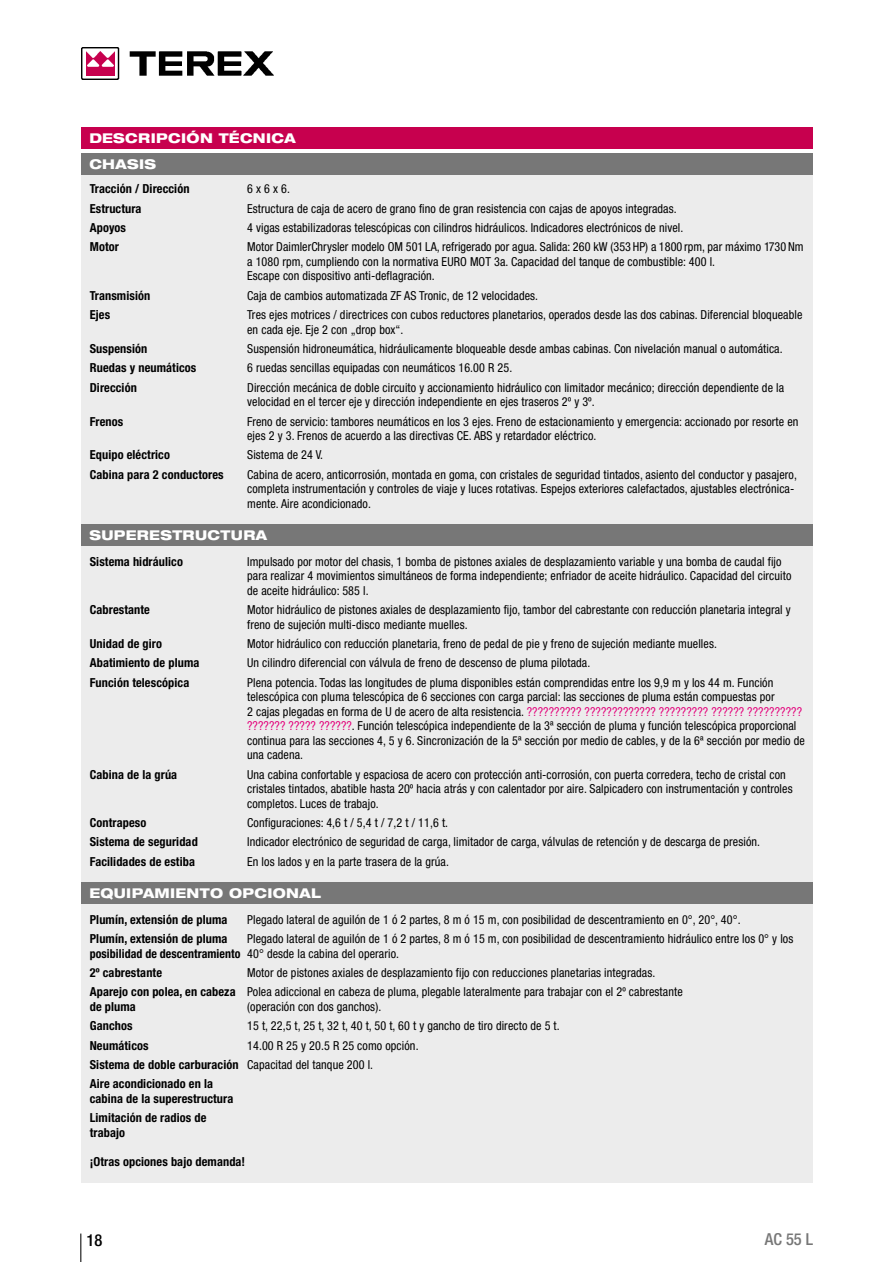
<style>
.page{position:relative;width:893px;height:1262px;background:#fff}
.page>*{position:absolute;margin:0;border:0;box-sizing:border-box;transform-origin:0 0}
.t1{font:500 condensed 16.5px "Helvetica Neue";color:#777}
.t2{font:500 condensed 16.5px "Helvetica Neue";color:#000}
.t3{font:800 expanded 13.5px "Helvetica Neue";letter-spacing:.025em;color:#fff}
.t4{font:700 condensed 12.45px/19.4px "Helvetica Neue";letter-spacing:.01em;color:#000}
.t5{font:condensed 12.3px/14.5px "Helvetica Neue";letter-spacing:.01em;color:#000}
.s1{color:#e3007a}
.s2{font-weight:700}
.s3{font-weight:700;font-size:12.45px}
.s4{font-weight:400;font-size:12.3px}
</style>
<div class="page">
<svg style="left:80px;top:1233px;width:1px;height:29px"></svg>
<img style="left:81px;top:47px;width:193px;height:33px">
<img style="left:86px;top:51px;width:29px;height:25px">
<div style="left:81px;top:128px;width:731px;height:21px;background:#c7004e"></div>
<div style="left:81px;top:174px;width:731px;height:1008px;background:#ececec"></div>
<div style="left:81px;top:153px;width:731px;height:21px;background:#777"></div>
<div style="left:81px;top:524px;width:731px;height:21px;background:#777"></div>
<div style="left:81px;top:882px;width:731px;height:22px;background:#777"></div>
<p class="t3" style="left:89px;top:133px;width:208px">DESCRIPCIÓN TÉCNICA</p>
<p class="t3" style="left:89px;top:159px;width:68px">CHASIS</p>
<p class="t4" style="left:90px;top:180px;width:101px">Tracción / Dirección</p>
<p class="t5" style="left:247px;top:183px;width:44px">6 x 6 x 6.</p>
<p class="t4" style="left:90px;top:200px;width:53px">Estructura</p>
<p class="t5" style="left:247px;top:202px;width:431px">Estructura de caja de acero de grano fino de gran resistencia con cajas de apoyos integradas.</p>
<p class="t4" style="left:90px;top:219px;width:38px">Apoyos</p>
<p class="t5" style="left:247px;top:221px;width:437px">4 vigas estabilizadoras telescópicas con cilindros hidráulicos. Indicadores electrónicos de nivel.</p>
<p class="t4" style="left:90px;top:238px;width:31px">Motor</p>
<p class="t5" style="left:247px;top:241px;width:558px">Motor DaimlerChrysler modelo OM 501 LA, refrigerado por agua. Salida: 260 kW (353 HP) a 1800 rpm, par máximo 1730 Nm a 1080 rpm, cumpliendo con la normativa EURO MOT 3a. Capacidad del tanque de combustible: 400 l.<br>Escape con dispositivo anti-deflagración.</p>
<p class="t4" style="left:90px;top:287px;width:62px">Transmisión</p>
<p class="t5" style="left:247px;top:289px;width:292px">Caja de cambios automatizada ZF AS Tronic, de 12 velocidades.</p>
<p class="t4" style="left:90px;top:306px;width:22px">Ejes</p>
<p class="t5" style="left:247px;top:308px;width:556px">Tres ejes motrices / directrices con cubos reductores planetarios, operados desde las dos cabinas. Diferencial bloqueable en cada eje. Eje 2 con „drop box“.</p>
<p class="t4" style="left:90px;top:340px;width:59px">Suspensión</p>
<p class="t5" style="left:247px;top:342px;width:537px">Suspensión hidroneumática, hidráulicamente bloqueable desde ambas cabinas. Con nivelación manual o automática.</p>
<p class="t4" style="left:90px;top:359px;width:108px">Ruedas y neumáticos</p>
<p class="t5" style="left:247px;top:362px;width:267px">6 ruedas sencillas equipadas con neumáticos 16.00 R 25.</p>
<p class="t4" style="left:90px;top:379px;width:49px">Dirección</p>
<p class="t5" style="left:247px;top:381px;width:538px">Dirección mecánica de doble circuito y accionamiento hidráulico con limitador mecánico; dirección dependiente de la velocidad en el tercer eje y dirección independiente en ejes traseros 2º y 3º.</p>
<p class="t4" style="left:90px;top:412px;width:35px">Frenos</p>
<p class="t5" style="left:247px;top:415px;width:552px">Freno de servicio: tambores neumáticos en los 3 ejes. Freno de estacionamiento y emergencia: accionado por resorte en ejes 2 y 3. Frenos de acuerdo a las directivas CE. ABS y retardador eléctrico.</p>
<p class="t4" style="left:90px;top:446px;width:82px">Equipo eléctrico</p>
<p class="t5" style="left:247px;top:449px;width:77px">Sistema de 24 V.</p>
<p class="t4" style="left:90px;top:466px;width:135px">Cabina para 2 conductores</p>
<p class="t5" style="left:247px;top:468px;width:551px">Cabina de acero, anticorrosión, montada en goma, con cristales de seguridad tintados, asiento del conductor y pasajero, completa instrumentación y controles de viaje y luces rotativas. Espejos exteriores calefactados, ajustables electrónica&shy;mente. Aire acondicionado.</p>
<p class="t3" style="left:89px;top:530px;width:179px">SUPERESTRUCTURA</p>
<p class="t4" style="left:90px;top:553px;width:95px">Sistema hidráulico</p>
<p class="t5" style="left:247px;top:555px;width:545px">Impulsado por motor del chasis, 1 bomba de pistones axiales de desplazamiento variable y una bomba de caudal fijo para realizar 4 movimientos simultáneos de forma independiente; enfriador de aceite hidráulico. Capacidad del circuito de aceite hidráulico: 585 l.</p>
<p class="t4" style="left:90px;top:601px;width:62px">Cabrestante</p>
<p class="t5" style="left:247px;top:603px;width:545px">Motor hidráulico de pistones axiales de desplazamiento fijo, tambor del cabrestante con reducción planetaria integral y freno de sujeción multi-disco mediante muelles.</p>
<p class="t4" style="left:90px;top:635px;width:74px">Unidad de giro</p>
<p class="t5" style="left:247px;top:637px;width:471px">Motor hidráulico con reducción planetaria, freno de pedal de pie y freno de sujeción mediante muelles.</p>
<p class="t4" style="left:90px;top:654px;width:111px">Abatimiento de pluma</p>
<p class="t5" style="left:247px;top:657px;width:344px">Un cilindro diferencial con válvula de freno de descenso de pluma pilotada.</p>
<p class="t4" style="left:90px;top:674px;width:101px">Función telescópica</p>
<p class="t5" style="left:247px;top:676px;width:559px">Plena potencia. Todas las longitudes de pluma disponibles están comprendidas entre los 9,9 m y los 44 m. Función telescópica con pluma telescópica de 6 secciones con carga parcial: las secciones de pluma están compuestas por<br>2 cajas plegadas en forma de U de acero de alta resistencia. <span class="s1">?????????? ????????????? ????????? ?????? ?????????? ??????? ????? ??????</span>. Función telescópica independiente de la 3ª sección de pluma y función telescópica proporcional continua para las secciones 4, 5 y 6. Sincronización de la 5ª sección por medio de cables, y de la 6ª sección por medio de una cadena.</p>
<p class="t4" style="left:90px;top:765px;width:89px">Cabina de la grúa</p>
<p class="t5" style="left:247px;top:768px;width:547px">Una cabina confortable y espaciosa de acero con protección anti-corrosión, con puerta corredera, techo de cristal con cristales tintados, abatible hasta 20º hacia atrás y con calentador por aire. Salpicadero con instrumentación y controles completos. Luces de trabajo.</p>
<p class="t4" style="left:90px;top:814px;width:58px">Contrapeso</p>
<p class="t5" style="left:247px;top:816px;width:202px">Configuraciones: 4,6 t / 5,4 t / 7,2 t / 11,6 t.</p>
<p class="t4" style="left:90px;top:833px;width:110px">Sistema de seguridad</p>
<p class="t5" style="left:247px;top:835px;width:514px">Indicador electrónico de seguridad de carga, limitador de carga, válvulas de retención y de descarga de presión.</p>
<p class="t4" style="left:90px;top:852px;width:107px">Facilidades de estiba</p>
<p class="t5" style="left:247px;top:855px;width:203px">En los lados y en la parte trasera de la grúa.</p>
<p class="t3" style="left:89px;top:888px;width:233px">EQUIPAMIENTO OPCIONAL</p>
<p class="t4" style="left:90px;top:910px;width:139px">Plumín, extensión de pluma</p>
<p class="t5" style="left:247px;top:913px;width:495px">Plegado lateral de aguilón de 1 ó 2 partes, 8 m ó 15 m, con posibilidad de descentramiento en 0°, 20°, 40°.</p>
<p class="t4" style="left:90px;top:930px;width:139px">Plumín, extensión de pluma</p>
<p class="t5" style="left:90px;top:932px;width:705px;text-indent:157px">Plegado lateral de aguilón de 1 ó 2 partes, 8 m ó 15 m, con posibilidad de descentramiento hidráulico entre los 0° y los <span class="s2">posibilidad de descentramiento</span> 40° desde la cabina del operario.</p>
<p class="t4" style="left:90px;top:964px;width:74px">2º cabrestante</p>
<p class="t5" style="left:90px;top:964px;width:594px;line-height:19.4px;text-indent:157px">Motor de pistones axiales de desplazamiento fijo con reducciones planetarias integradas.<br><span class="s3">Aparejo con polea, en cabeza</span> Polea adiccional en cabeza de pluma, plegable lateralmente para trabajar con el 2º cabrestante</p>
<p class="t4" style="left:90px;top:997px;width:48px">de pluma</p>
<p class="t5" style="left:247px;top:1000px;width:136px">(operación con dos ganchos).</p>
<p class="t4" style="left:90px;top:1017px;width:44px">Ganchos</p>
<p class="t5" style="left:247px;top:1019px;width:314px">15 t, 22,5 t, 25 t, 32 t, 40 t, 50 t, 60 t y gancho de tiro directo de 5 t.</p>
<p class="t4" style="left:90px;top:1036px;width:60px">Neumáticos</p>
<p class="t5" style="left:247px;top:1039px;width:173px">14.00 R 25 y 20.5 R 25 como opción.</p>
<p class="t4" style="left:90px;top:1056px;width:285px">Sistema de doble carburación <span class="s4">Capacitad del tanque 200 l.<br></span>Aire acondicionado en la</p>
<p class="t4" style="left:90px;top:1089px;width:145px">cabina de la superestructura<br>Limitación de radios de</p>
<p class="t4" style="left:90px;top:1123px;width:37px">trabajo</p>
<p class="t4" style="left:90px;top:1152px;width:157px">¡Otras opciones bajo demanda!</p>
<h1 class="t2" style="left:87px;top:1234px;width:17px">18</h1>
<h1 class="t1" style="left:765px;top:1232px;width:50px">AC 55 L</h1>
</div>
